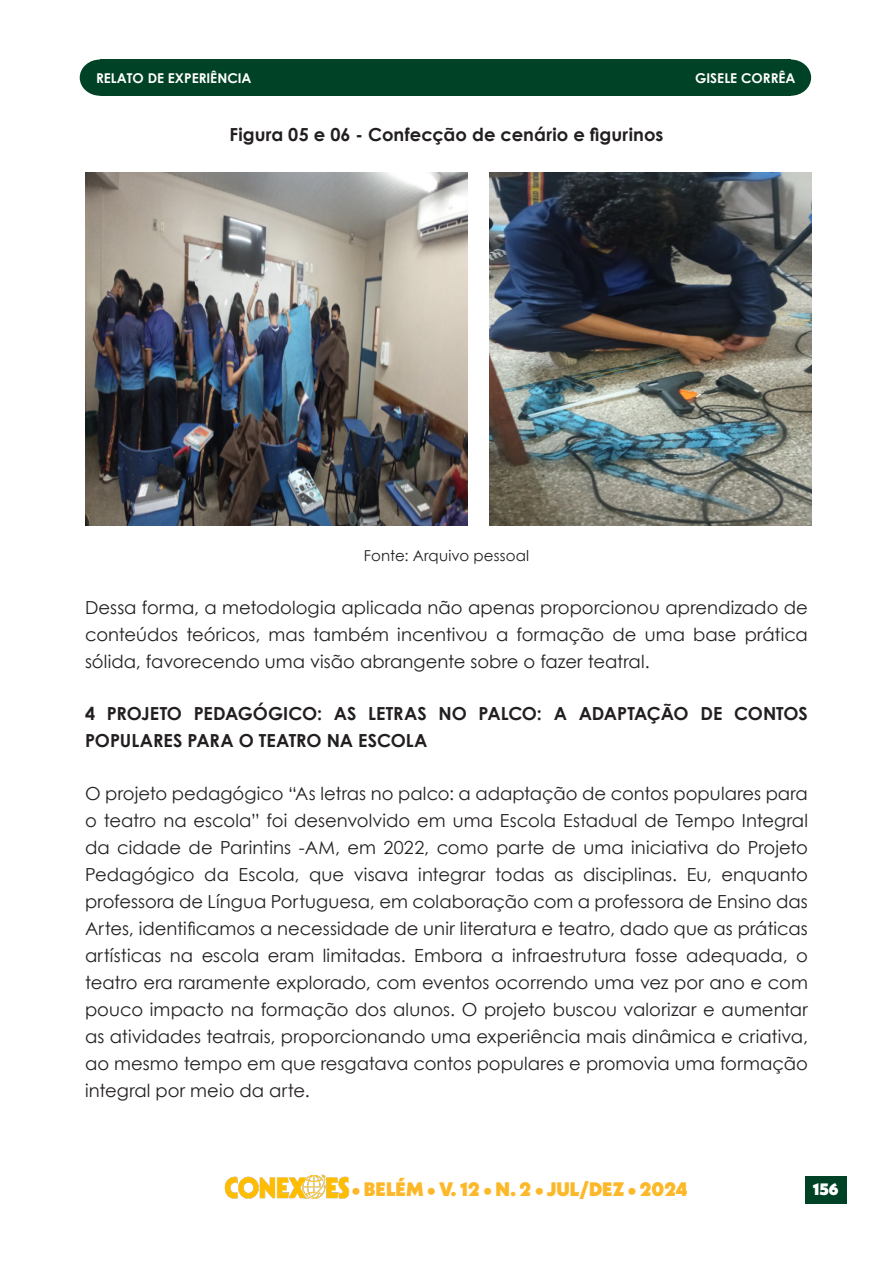
<style>
.page{position:relative;width:893px;height:1263px;background:#fff}
.page>*{position:absolute;margin:0;border:0;box-sizing:border-box;transform-origin:0 0}
.t1{font:900 19.5px "Neue Kabel";color:#fcb828}
.Estilo_de_parágrafo_1{font:18px/27px "Century Gothic";color:#231f20;text-align:justify}
.Estilo_de_parágrafo_1-2{font:700 18px/27px "Century Gothic";color:#231f20}
.t2{font:900 16.5px "Neue Kabel";color:#fff}
.Estilo_de_parágrafo_1-3{font:15px "Century Gothic";letter-spacing:.01em;color:#231f20}
.t3{font:700 13.5px "Century Gothic";color:#fff}
</style>
<div class="page">
<div style="left:770px;top:60px;width:41px;height:36px;background:#004225;border-radius:50%"></div>
<div style="left:80px;top:60px;width:40px;height:36px;background:#004225;border-radius:50%"></div>
<div style="left:100px;top:60px;width:691px;height:36px;background:#004225"></div>
<div style="left:805px;top:1176px;width:42px;height:27px;background:#004225"></div>
<img style="left:224px;top:1174px;width:126px;height:25px">
<img style="left:85px;top:172px;width:383px;height:353px">
<img style="left:489px;top:172px;width:322px;height:353px">
<p class="t3" style="left:96px;top:68px;width:157px">RELATO DE EXPERIÊNCIA</p>
<p class="t3" style="left:695px;top:68px;width:102px">GISELE CORRÊA</p>
<p class="Estilo_de_parágrafo_1-2" style="left:230px;top:120px;width:435px">Figura 05 e 06 - Confecção de cenário e figurinos</p>
<p class="Estilo_de_parágrafo_1-3" style="left:364px;top:545px;width:167px">Fonte: Arquivo pessoal</p>
<p class="Estilo_de_parágrafo_1" style="left:85px;top:593px;width:724px">Dessa forma, a metodologia aplicada não apenas proporcionou aprendizado de conteúdos teóricos, mas também incentivou a formação de uma base prática sólida, favorecendo uma visão abrangente sobre o fazer teatral.</p>
<p class="Estilo_de_parágrafo_1-2" style="left:85px;top:699px;width:724px">4 PROJETO PEDAGÓGICO: AS LETRAS NO PALCO: A ADAPTAÇÃO DE CONTOS<br>POPULARES PARA O TEATRO NA ESCOLA</p>
<p class="Estilo_de_parágrafo_1" style="left:85px;top:779px;width:724px">O projeto pedagógico “As letras no palco: a adaptação de contos populares para o teatro na escola” foi desenvolvido em uma Escola Estadual de Tempo Integral da cidade de Parintins -AM, em 2022, como parte de uma iniciativa do Projeto Pedagógico da Escola, que visava integrar todas as disciplinas. Eu, enquanto professora de Língua Portuguesa, em colaboração com a professora de Ensino das Artes, identificamos a necessidade de unir literatura e teatro, dado que as práticas artísticas na escola eram limitadas. Embora a infraestrutura fosse adequada, o teatro era raramente explorado, com eventos ocorrendo uma vez por ano e com pouco impacto na formação dos alunos. O projeto buscou valorizar e aumentar as atividades teatrais, proporcionando uma experiência mais dinâmica e criativa, ao mesmo tempo em que resgatava contos populares e promovia uma formação integral por meio da arte.</p>
<p class="t1" style="left:352px;top:1176px;width:338px">• BELÉM • V. 12 • N. 2 • JUL/DEZ • 2024</p>
<p class="t2" style="left:813px;top:1179px;width:27px">156</p>
<p class="t2" style="left:815px;top:1179px;width:22px">1 6</p>
</div>
